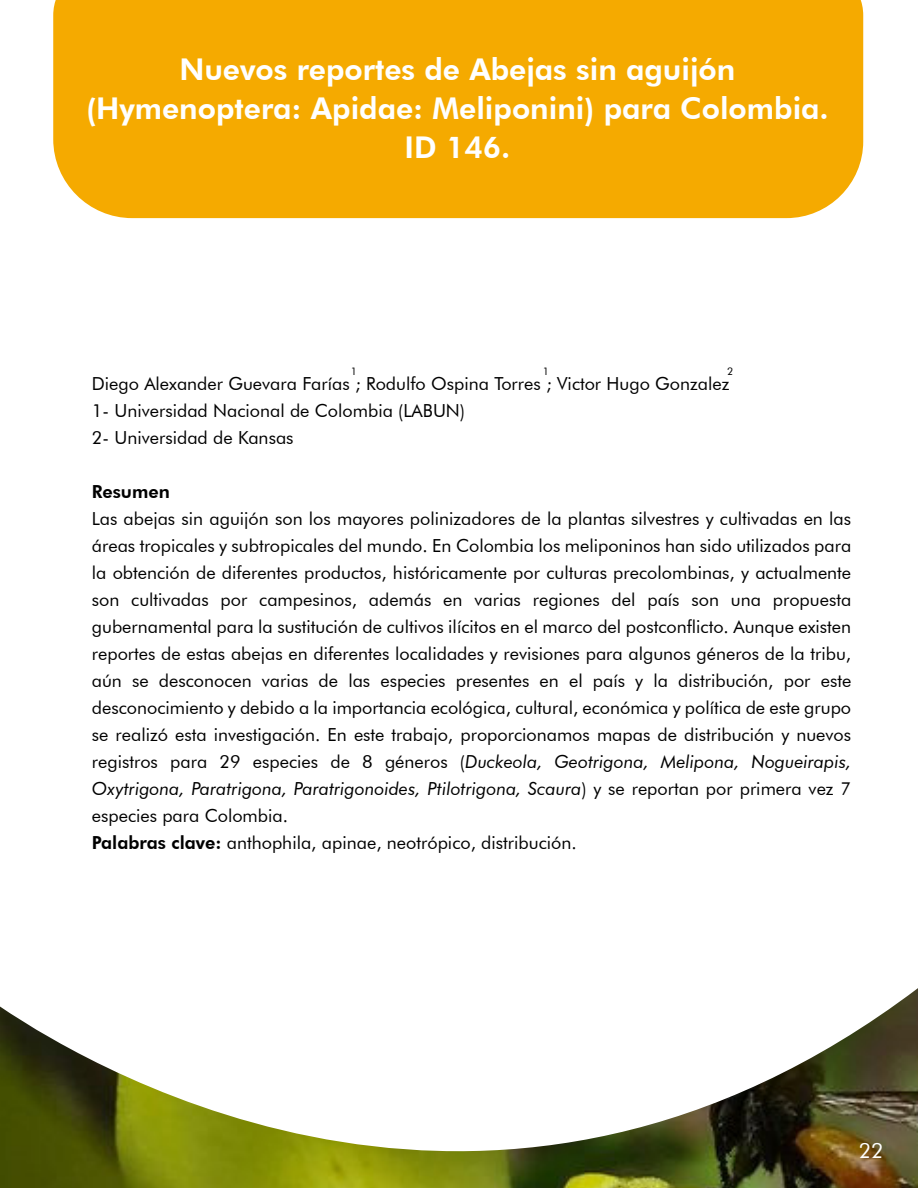
<style>
.page{position:relative;width:918px;height:1188px;background:#fff}
.page>*{position:absolute;margin:0;border:0;box-sizing:border-box;transform-origin:0 0}
.t1{font:800 30px/39px "Futura BT";color:#fff;text-align:center}
.t2{font:21px "Futura BT";color:#fff}
.t3{font:18px/27px "Futura BT";color:#000}
.t4{font:800 18px "Futura BT";color:#000}
.t5{font:10.5px "Futura BT";color:#000}
.s1{font-style:italic}
.s2{font-weight:800}
</style>
<div class="page">
<img style="left:0;top:988px;width:918px;height:200px">
<div style="left:53px;top:0;width:810px;height:218px;background:#f5aa00"></div>
<h1 class="t1" style="left:86px;top:50px;width:744px">Nuevos reportes de Abejas sin aguijón (Hymenoptera: Apidae: Meliponini) para Colombia.<br>ID 146.</h1>
<p class="t5" style="left:543px;top:365px;width:8px">1</p>
<p class="t5" style="left:727px;top:365px;width:8px">2</p>
<p class="t5" style="left:351px;top:365px;width:8px">1</p>
<p class="t3" style="left:92px;top:370px;width:639px">Diego Alexander Guevara Farías ; Rodulfo Ospina Torres ; Victor Hugo Gonzalez<br>1- Universidad Nacional de Colombia (LABUN)<br>2- Universidad de Kansas</p>
<p class="t4" style="left:92px;top:480px;width:80px">Resumen</p>
<p class="t3" style="left:92px;top:505px;width:761px">Las abejas sin aguijón son los mayores polinizadores de la plantas silvestres y cultivadas en las áreas tropicales y subtropicales del mundo. En Colombia los meliponinos han sido utilizados para la obtención de diferentes productos, históricamente por culturas precolombinas, y actualmente son cultivadas por campesinos, además en varias regiones del país son una propuesta gubernamental para la sustitución de cultivos ilícitos en el marco del postconflicto. Aunque existen reportes de estas abejas en diferentes localidades y revisiones para algunos géneros de la tribu, aún se desconocen varias de las especies presentes en el país y la distribución, por este desconocimiento y debido a la importancia ecológica, cultural, económica y política de este grupo se realizó esta investigación. En este trabajo, proporcionamos mapas de distribución y nuevos registros para 29 especies de 8 géneros (<span class="s1">Duckeola, Geotrigona, Melipona, Nogueirapis, Oxytrigona, Paratrigona, Paratrigonoides, Ptilotrigona, Scaura</span>) y se reportan por primera vez 7 especies para Colombia.<br><span class="s2">Palabras clave:</span> anthophila, apinae, neotrópico, distribución.</p>
<p class="t2" style="left:859px;top:1137px;width:26px">22</p>
</div>
